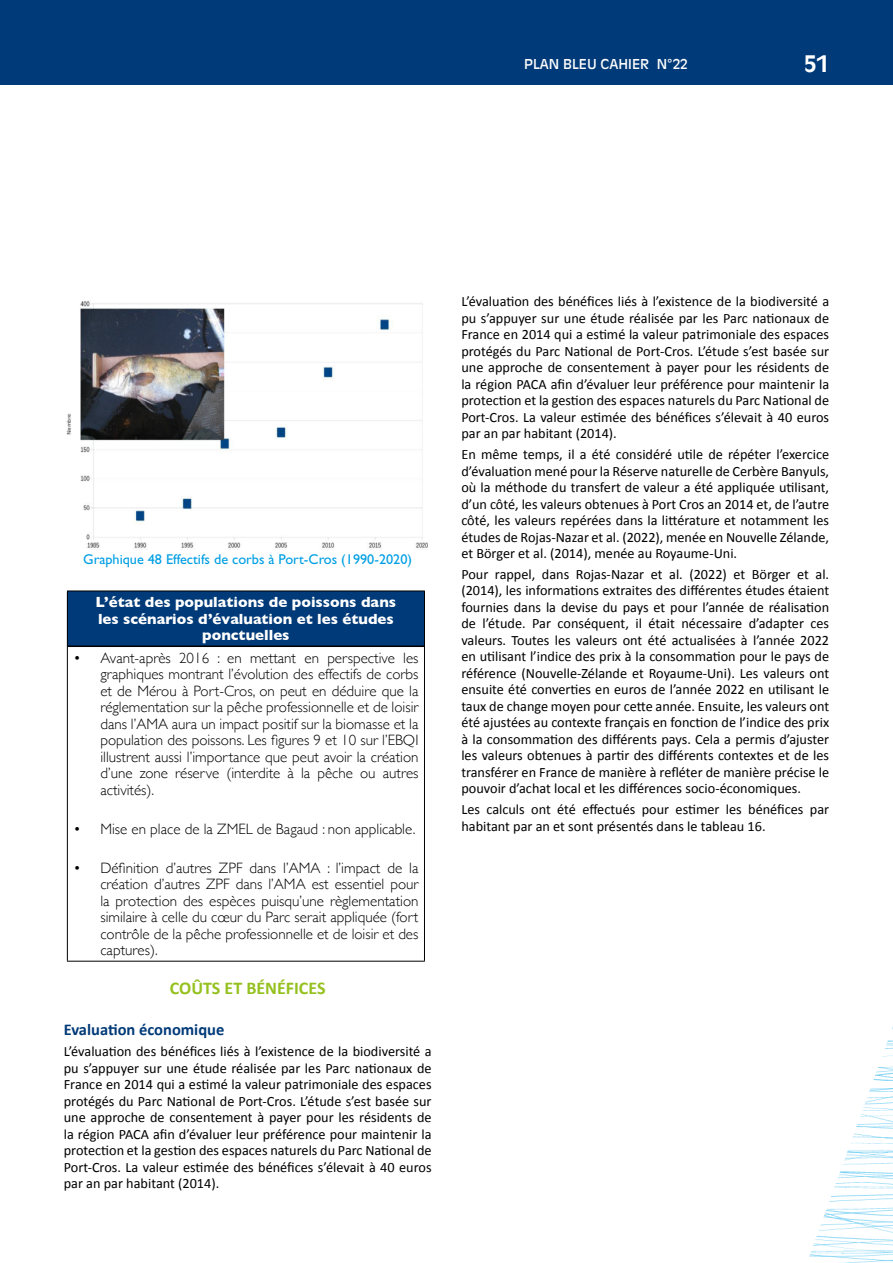
<style>
.page{position:relative;width:893px;height:1263px;background:#fff}
.page>*{position:absolute;margin:0;border:0;box-sizing:border-box;transform-origin:0 0}
.t1{font:700 22.5px "Antique Olive Std";color:#fff}
.t2{font:700 18px "Calibri";color:#95c11f}
.t3{font:700 16.5px "Calibri";color:#003a78}
.t4{font:300 15px/16.5px "Gill Sans";color:#000;text-align:justify}
.t5{font:700 15px/16.5px "Gill Sans";color:#fff;text-align:center}
.t6{font:14.25px/16.5px "Calibri";color:#000;text-align:justify}
.t7{font:14.25px "Gill Sans Std";color:#009fe3}
.t8{font:13.5px "Antique Olive Std";color:#fff}
</style>
<div class="page">
<div style="left:0;top:0;width:893px;height:85px;background:#003a78"></div>
<img style="left:809px;top:1026px;width:84px;height:237px">
<img style="left:66px;top:301px;width:362px;height:247px">
<div style="left:67px;top:591px;width:357px;height:55px;background:#003a78"></div>
<hr style="left:68px;top:645px;width:356px;height:2px;background:#000">
<hr style="left:67px;top:591px;width:358px;height:1px;background:#000">
<hr style="left:67px;top:591px;width:1px;height:55px;background:#000">
<hr style="left:424px;top:591px;width:1px;height:55px;background:#000">
<hr style="left:67px;top:646px;width:1px;height:315px;background:#000">
<hr style="left:424px;top:646px;width:1px;height:315px;background:#000">
<hr style="left:67px;top:961px;width:358px;height:1px;background:#000">
<p class="t8" style="left:524px;top:56px;width:165px">PLAN BLEU CAHIER N°22</p>
<h1 class="t1" style="left:804px;top:50px;width:27px">51</h1>
<p class="t7" style="left:83px;top:551px;width:330px">Graphique 48 Effectifs de corbs à Port-Cros (1990-2020)</p>
<p class="t5" style="left:96px;top:594px;width:302px">L’état des populations de poissons dans les scénarios d’évaluation et les études ponctuelles</p>
<p class="t4" style="left:100px;top:649px;width:320px;text-indent:-27px">• Avant-après 2016 : en mettant en perspective les graphiques montrant l’évolution des effectifs de corbs et de Mérou à Port-Cros, on peut en déduire que la réglementation sur la pêche professionnelle et de loisir dans l’AMA aura un impact positif sur la biomasse et la population des poissons. Les figures 9 et 10 sur l’EBQI illustrent aussi l’importance que peut avoir la création d’une zone réserve (interdite à la pêche ou autres activités).</p>
<p class="t4" style="left:73px;top:820px;width:344px">• Mise en place de la ZMEL de Bagaud : non applicable.</p>
<p class="t4" style="left:100px;top:859px;width:320px;text-indent:-27px">• Définition d’autres ZPF dans l’AMA : l’impact de la création d’autres ZPF dans l’AMA est essentiel pour la protection des espèces puisqu’une règlementation similaire à celle du cœur du Parc serait appliquée (fort contrôle de la pêche professionnelle et de loisir et des captures).</p>
<p class="t2" style="left:170px;top:976px;width:157px">COÛTS ET BÉNÉFICES</p>
<p class="t3" style="left:64px;top:1019px;width:162px">Evaluation économique</p>
<p class="t6" style="left:64px;top:1043px;width:369px">L’évaluation des bénéfices liés à l’existence de la biodiversité a pu s’appuyer sur une étude réalisée par les Parc nationaux de France en 2014 qui a estimé la valeur patrimoniale des espaces protégés du Parc National de Port-Cros. L’étude s’est basée sur une approche de consentement à payer pour les résidents de la région PACA afin d’évaluer leur préférence pour maintenir la protection et la gestion des espaces naturels du Parc National de Port-Cros. La valeur estimée des bénéfices s’élevait à 40 euros par an par habitant (2014).</p>
<p class="t6" style="left:461px;top:293px;width:369px">L’évaluation des bénéfices liés à l’existence de la biodiversité a pu s’appuyer sur une étude réalisée par les Parc nationaux de France en 2014 qui a estimé la valeur patrimoniale des espaces protégés du Parc National de Port-Cros. L’étude s’est basée sur une approche de consentement à payer pour les résidents de la région PACA afin d’évaluer leur préférence pour maintenir la protection et la gestion des espaces naturels du Parc National de Port-Cros. La valeur estimée des bénéfices s’élevait à 40 euros par an par habitant (2014).</p>
<p class="t6" style="left:461px;top:446px;width:369px">En même temps, il a été considéré utile de répéter l’exercice d’évaluation mené pour la Réserve naturelle de Cerbère Banyuls, où la méthode du transfert de valeur a été appliquée utilisant, d’un côté, les valeurs obtenues à Port Cros an 2014 et, de l’autre côté, les valeurs repérées dans la littérature et notamment les études de Rojas-Nazar et al. (2022), menée en Nouvelle Zélande, et Börger et al. (2014), menée au Royaume-Uni.</p>
<p class="t6" style="left:461px;top:566px;width:369px">Pour rappel, dans Rojas-Nazar et al. (2022) et Börger et al. (2014), les informations extraites des différentes études étaient fournies dans la devise du pays et pour l’année de réalisation de l’étude. Par conséquent, il était nécessaire d’adapter ces valeurs. Toutes les valeurs ont été actualisées à l’année 2022 en utilisant l’indice des prix à la consommation pour le pays de référence (Nouvelle-Zélande et Royaume-Uni). Les valeurs ont ensuite été converties en euros de l’année 2022 en utilisant le taux de change moyen pour cette année. Ensuite, les valeurs ont été ajustées au contexte français en fonction de l’indice des prix à la consommation des différents pays. Cela a permis d’ajuster les valeurs obtenues à partir des différents contextes et de les transférer en France de manière à refléter de manière précise le pouvoir d’achat local et les différences socio-économiques.</p>
<p class="t6" style="left:461px;top:801px;width:369px">Les calculs ont été effectués pour estimer les bénéfices par habitant par an et sont présentés dans le tableau 16.</p>
</div>
